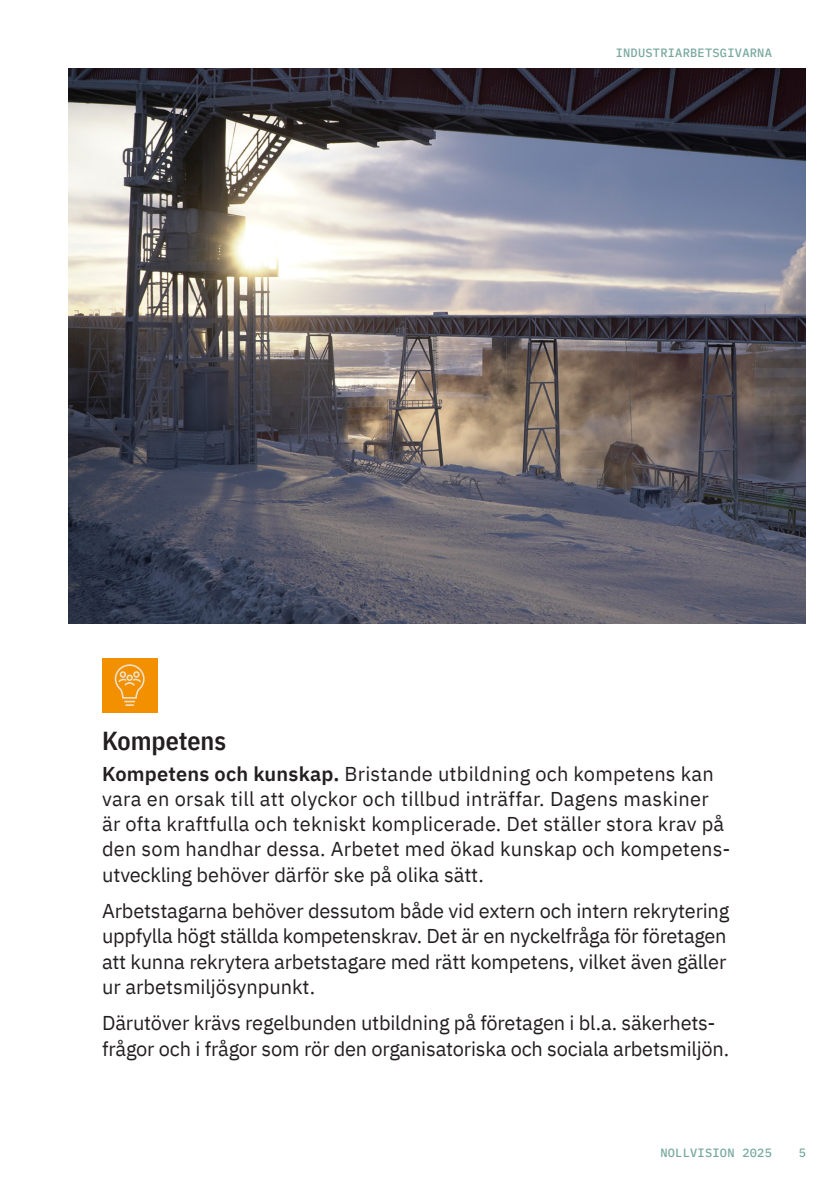
<style>
.page{position:relative;width:840px;height:1191px;background:#fff}
.page>*{position:absolute;margin:0;border:0;box-sizing:border-box;transform-origin:0 0}
.t1{font:600 26px "IBM Plex Sans Cond";color:#231f20}
.Brödtext{font:20px/25.2px "IBM Plex Sans";letter-spacing:-.01em;color:#231f20}
.Brödtext-2{font:20px/25.2px "IBM Plex Sans";letter-spacing:.01em;color:#231f20}
.t2{font:500 12px "IBM Plex Mono";letter-spacing:.02em;color:#78a99e}
.s1{font-weight:600}
</style>
<div class="page">
<img style="left:68px;top:68px;width:737px;height:555px">
<div style="left:102px;top:657px;width:55px;height:55px;background:#f39000"></div>
<svg style="left:115px;top:664px;width:30px;height:42px"></svg>
<p class="t2" style="left:615px;top:44px;width:158px">INDUSTRIARBETSGIVARNA</p>
<h3 class="t1" style="left:102px;top:720px;width:125px">Kompetens</h3>
<p class="Brödtext-2" style="left:102px;top:759px;width:629px"><span class="s1">Kompetens och kunskap.</span> Bristande utbildning och kompetens kan vara en orsak till att olyckor och tillbud inträffar. Dagens maskiner är ofta kraftfulla och tekniskt komplicerade. Det ställer stora krav på den som handhar dessa. Arbetet med ökad kunskap och kompetens&shy;utveckling behöver därför ske på olika sätt.</p>
<p class="Brödtext" style="left:102px;top:896px;width:628px">Arbetstagarna behöver dessutom både vid extern och intern rekrytering uppfylla högt ställda kompetenskrav. Det är en nyckelfråga för företagen att kunna rekrytera arbetstagare med rätt kompetens, vilket även gäller ur arbetsmiljösynpunkt.</p>
<p class="Brödtext" style="left:102px;top:1009px;width:628px">Därutöver krävs regelbunden utbildning på företagen i bl.a. säkerhets&shy;frågor och i frågor som rör den organisatoriska och sociala arbetsmiljön.</p>
<p class="t2" style="left:660px;top:1143px;width:113px">NOLLVISION 2025</p>
<p class="t2" style="left:798px;top:1143px;width:9px">5</p>
</div>
